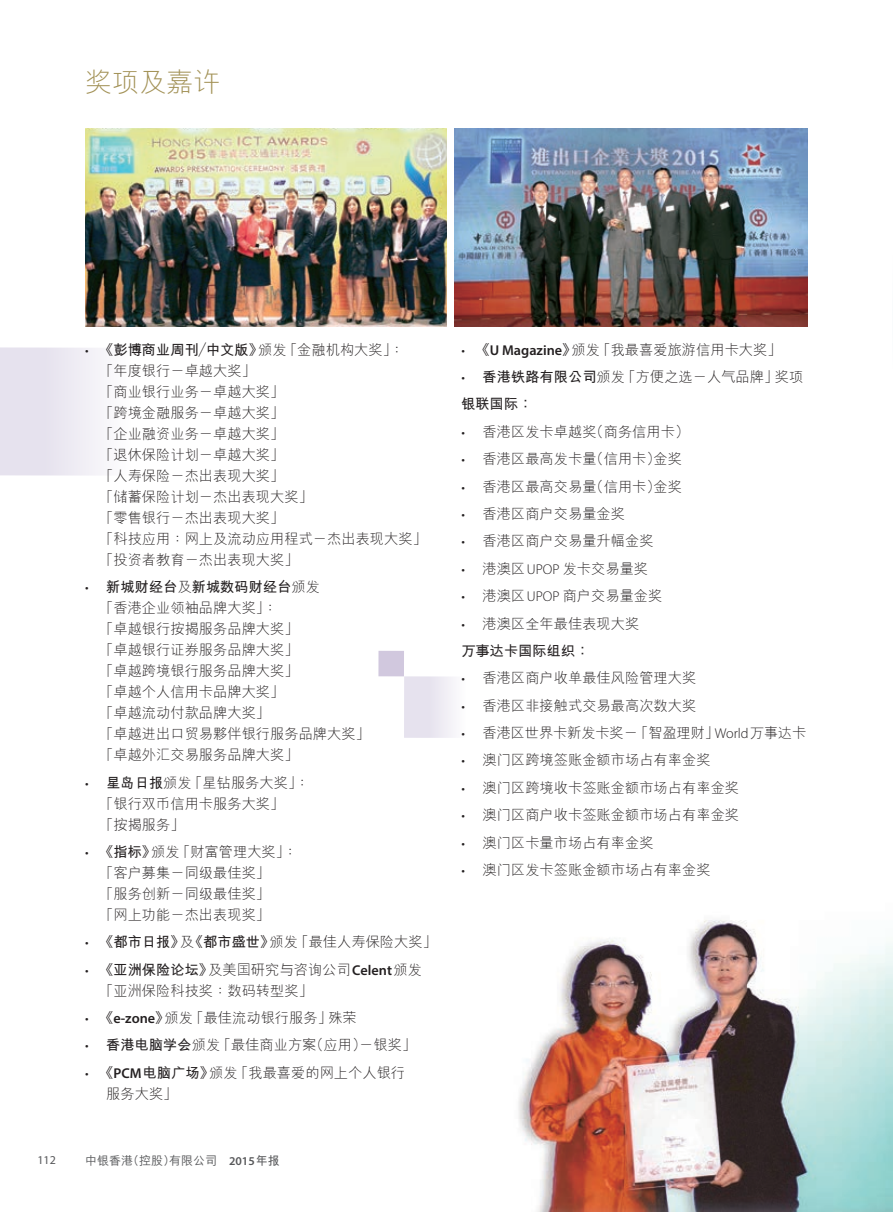
<style>
.page{position:relative;width:893px;height:1212px;background:#fff}
.page>*{position:absolute;margin:0;border:0;box-sizing:border-box;transform-origin:0 0}
.t1{font:300 27px "M Hei HKS";color:#a29155}
.t2{font:300 14.25px/21px "M Hei HKS";color:#231f20}
.t3{font:500 12px "M Hei HKS";color:#57585a}
.t4{font:12px "Myriad Pro";color:#57585a}
.s1{font-family:"Myriad Pro"}
.s2{font-weight:700}
.s3{font-family:"Myriad Pro";font-weight:600}
</style>
<div class="page">
<div style="left:404px;top:676px;width:62px;height:62px;background:linear-gradient(to right,#e0dbea,#faf9fb)"></div>
<div style="left:378px;top:651px;width:26px;height:25px;background:#d1c8de"></div>
<img style="left:518px;top:920px;width:375px;height:292px">
<div style="left:0;top:347px;width:131px;height:129px;background:linear-gradient(to right,#e0dcea,#fbfbfc)"></div>
<img style="left:85px;top:129px;width:361px;height:198px">
<img style="left:455px;top:129px;width:353px;height:198px">
<h1 class="t1" style="left:85px;top:63px;width:136px">獎項及嘉許</h1>
<p class="t2" style="left:99px;top:338px;width:329px;text-indent:-14px"><span class="s1">•</span> <span class="s2">《彭博商業周刊／中文版》</span>頒發「金融機構大獎」：<br>「年度銀行－卓越大獎」<br>「商業銀行業務－卓越大獎」<br>「跨境金融服務－卓越大獎」<br>「企業融資業務－卓越大獎」<br>「退休保險計劃－卓越大獎」<br>「人壽保險－傑出表現大獎」<br>「儲蓄保險計劃－傑出表現大獎」<br>「零售銀行－傑出表現大獎」<br>「科技應用：網上及流動應用程式－傑出表現大獎」「投資者教育－傑出表現大獎」</p>
<p class="t2" style="left:99px;top:576px;width:272px;text-indent:-14px"><span class="s1">•</span> <span class="s2">新城財經台</span>及<span class="s2">新城數碼財經台</span>頒發<br>「香港企業領袖品牌大獎」：<br>「卓越銀行按揭服務品牌大獎」<br>「卓越銀行證券服務品牌大獎」<br>「卓越跨境銀行服務品牌大獎」<br>「卓越個人信用卡品牌大獎」<br>「卓越流動付款品牌大獎」<br>「卓越進出口貿易夥伴銀行服務品牌大獎」「卓越外匯交易服務品牌大獎」</p>
<p class="t2" style="left:99px;top:771px;width:212px;text-indent:-14px"><span class="s1">•</span> <span class="s2">星島日報</span>頒發「星鑽服務大獎」：「銀行雙幣信用卡服務大獎」<br>「按揭服務」</p>
<p class="t2" style="left:99px;top:841px;width:200px;text-indent:-14px"><span class="s1">•</span> <span class="s2">《指標》</span>頒發「財富管理大獎」：「客戶募集－同級最佳獎」<br>「服務創新－同級最佳獎」<br>「網上功能－傑出表現獎」</p>
<p class="t2" style="left:85px;top:931px;width:353px"><span class="s1">•</span> <span class="s2">《都市日報》</span>及<span class="s2">《都市盛世》</span>頒發「最佳人壽保險大獎」</p>
<p class="t2" style="left:99px;top:958px;width:324px;text-indent:-14px"><span class="s1">•</span> <span class="s2">《亞洲保險論壇》</span>及美國研究與咨詢公司<span class="s3">Celent</span>頒發「亞洲保險科技獎：數碼轉型獎」</p>
<p class="t2" style="left:85px;top:1007px;width:273px"><span class="s1">•</span> <span class="s2">《</span><span class="s3">e-zone</span><span class="s2">》</span>頒發「最佳流動銀行服務」殊榮</p>
<p class="t2" style="left:85px;top:1034px;width:333px"><span class="s1">•</span> <span class="s2">香港電腦學會</span>頒發「最佳商業方案（應用）－銀獎」</p>
<p class="t2" style="left:106px;top:1061px;width:300px;text-indent:-21px"><span class="s1">•</span> <span class="s2">《</span><span class="s3">PCM</span><span class="s2">電腦廣場》</span>頒發「我最喜愛的網上個人銀行服務大獎」</p>
<p class="t4" style="left:37px;top:1153px;width:20px">112</p>
<p class="t3" style="left:85px;top:1152px;width:196px">中銀香港（控股）有限公司 <span class="s3">2015</span><span class="s2">年報</span></p>
<p class="t2" style="left:461px;top:338px;width:322px"><span class="s1">•</span> <span class="s2">《</span><span class="s3">U Magazine</span><span class="s2">》</span>頒發「我最喜愛旅遊信用卡大獎」</p>
<p class="t2" style="left:461px;top:363px;width:343px;line-height:27.3px"><span class="s1">•</span> <span class="s2">香港鐵路有限公司</span>頒發「方便之選－人氣品牌」獎項<span class="s2">銀聯國際：</span></p>
<p class="t2" style="left:461px;top:421px;width:229px"><span class="s1">•</span> 香港區發卡卓越獎（商務信用卡）</p>
<p class="t2" style="left:461px;top:448px;width:222px"><span class="s1">•</span> 香港區最高發卡量（信用卡）金獎</p>
<p class="t2" style="left:461px;top:475px;width:222px"><span class="s1">•</span> 香港區最高交易量（信用卡）金獎</p>
<p class="t2" style="left:461px;top:503px;width:165px"><span class="s1">•</span> 香港區商戶交易量金獎</p>
<p class="t2" style="left:461px;top:530px;width:194px"><span class="s1">•</span> 香港區商戶交易量升幅金獎</p>
<p class="t2" style="left:461px;top:557px;width:188px"><span class="s1">•</span> 港澳區<span class="s1">UPOP</span> 發卡交易量獎</p>
<p class="t2" style="left:461px;top:585px;width:203px"><span class="s1">•</span> 港澳區<span class="s1">UPOP</span> 商戶交易量金獎</p>
<p class="t2" style="left:461px;top:609px;width:180px;line-height:27.3px"><span class="s1">•</span> 港澳區全年最佳表現大獎<span class="s2">萬事達卡國際組織：</span></p>
<p class="t2" style="left:461px;top:667px;width:237px"><span class="s1">•</span> 香港區商戶收單最佳風險管理大獎</p>
<p class="t2" style="left:461px;top:694px;width:237px"><span class="s1">•</span> 香港區非接觸式交易最高次數大獎</p>
<p class="t2" style="left:461px;top:722px;width:346px"><span class="s1">•</span> 香港區世界卡新發卡獎－「智盈理財」<span class="s1">World</span>萬事達卡</p>
<p class="t2" style="left:461px;top:749px;width:251px"><span class="s1">•</span> 澳門區跨境簽賬金額市場佔有率金獎</p>
<p class="t2" style="left:461px;top:776px;width:279px"><span class="s1">•</span> 澳門區跨境收卡簽賬金額市場佔有率金獎</p>
<p class="t2" style="left:461px;top:804px;width:279px"><span class="s1">•</span> 澳門區商戶收卡簽賬金額市場佔有率金獎</p>
<p class="t2" style="left:461px;top:831px;width:194px"><span class="s1">•</span> 澳門區卡量市場佔有率金獎</p>
<p class="t2" style="left:461px;top:859px;width:251px"><span class="s1">•</span> 澳門區發卡簽賬金額市場佔有率金獎</p>
</div>
